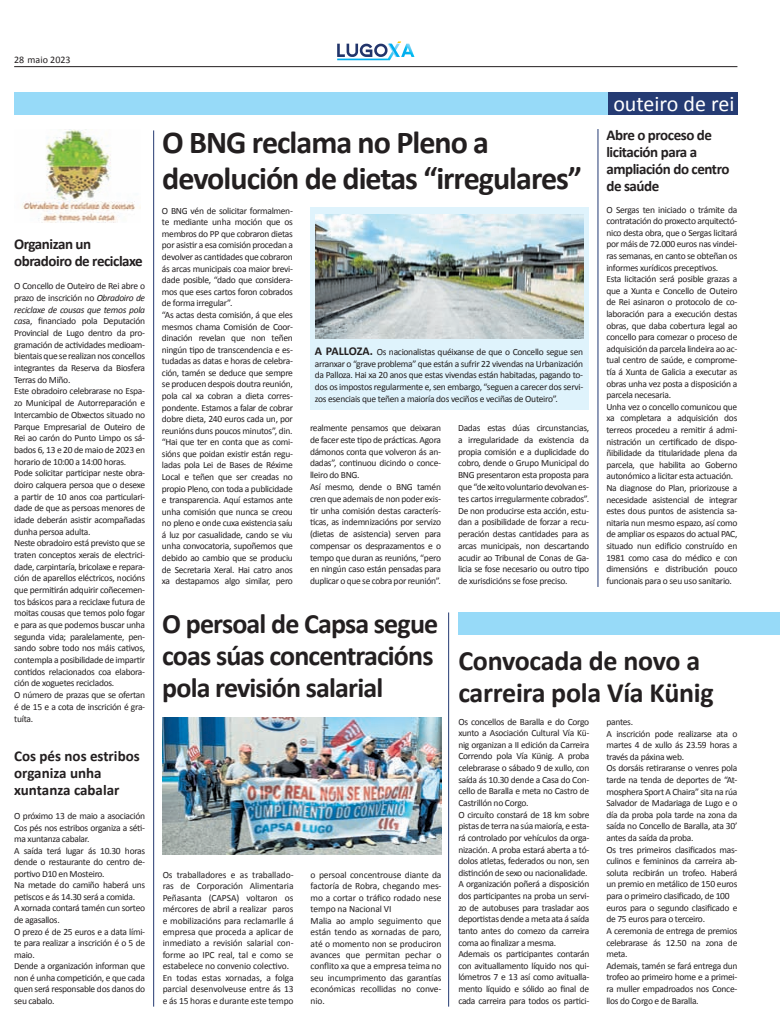
<style>
.page{position:relative;width:780px;height:1035px;background:#fff}
.page>*{position:absolute;margin:0;border:0;box-sizing:border-box;transform-origin:0 0}
.t1{font:700 32px/36px "Calibri";letter-spacing:-.03em;color:#231f20}
.t2{font:700 28px/32px "Calibri";letter-spacing:-.03em;color:#231f20}
.t3{font:700 28px/32px "Calibri";letter-spacing:-.01em;color:#231f20}
.t4{font:22px "Calibri";color:#fff}
.t5{font:700 15px/17px "Calibri";letter-spacing:-.03em;color:#231f20}
.t6{font:700 15px/17px "Calibri";color:#231f20}
.t7{font:10px "Calibri";color:#231f20}
.t8{font:9.5px/11.6px "Calibri";letter-spacing:-.03em;color:#231f20}
.t9{font:9.5px/11.5px "Calibri";letter-spacing:-.01em;color:#231f20}
.s1{font-style:italic}
.s2{font-weight:700;font-size:12px}
</style>
<div class="page">
<svg style="left:337px;top:41px;width:77px;height:19px"></svg>
<hr style="left:14px;top:66px;width:723px;height:1px;background:#231f20">
<div style="left:458px;top:612px;width:322px;height:22px;background:#97daf8"></div>
<div style="left:14px;top:92px;width:723px;height:22px;background:#97daf8"></div>
<div style="left:607px;top:92px;width:130px;height:22px;background:#253b73"></div>
<img style="left:22px;top:129px;width:118px;height:94px">
<img style="left:162px;top:717px;width:279px;height:138px">
<hr style="left:448px;top:612px;width:1px;height:394px;background:#253b73">
<hr style="left:153px;top:130px;width:1px;height:876px;background:#253b73">
<hr style="left:597px;top:129px;width:1px;height:458px;background:#253b73">
<div style="left:310px;top:207px;width:278px;height:203px;background:#dff3fc"></div>
<img style="left:315px;top:214px;width:268px;height:125px">
<p class="t7" style="left:14px;top:54px;width:58px">28 maio 2023</p>
<h3 class="t5" style="left:14px;top:235px;width:130px">Organizan un obradoiro de reciclaxe</h3>
<p class="t8" style="left:14px;top:280px;width:132px">O Concello de Outeiro de Rei abre o prazo de inscrición no <span class="s1">Obradoiro de reciclaxe de cousas que temos pola cas</span>a, financiado pola Deputación Provincial de Lugo dentro da pro&shy;gramación de actividades medioam&shy;bientais que se realizan nos concellos integrantes da Reserva da Biosfera Terras do Miño.<br>Este obradoiro celebrarase no Espa&shy;zo Municipal de Autorreparación e Intercambio de Obxectos situado no Parque Empresarial de Outeiro de Rei ao carón do Punto Limpo os sá&shy;bados 6, 13 e 20 de maio de 2023 en horario de 10:00 a 14:00 horas.<br>Pode solicitar participar neste obra&shy;doiro calquera persoa que o desexe a partir de 10 anos coa particulari&shy;dade de que as persoas menores de idade deberán asistir acompañadas dunha persoa adulta.<br>Neste obradoiro está previsto que se traten conceptos xerais de electrici&shy;dade, carpintaría, bricolaxe e repara&shy;ción de aparellos eléctricos, nocións que permitirán adquirir coñecemen&shy;tos básicos para a reciclaxe futura de moitas cousas que temos polo fogar e para as que podemos buscar unha segunda vida; paralelamente, pen&shy;sando sobre todo nos máis cativos, contempla a posibilidade de impartir contidos relacionados coa elabora&shy;ción de xoguetes reciclados.<br>O número de prazas que se ofertan é de 15 e a cota de inscrición é gra&shy;tuíta.</p>
<h3 class="t6" style="left:14px;top:747px;width:127px">Cos pés nos estribos organiza unha xuntanza cabalar</h3>
<p class="t8" style="left:14px;top:810px;width:132px">O próximo 13 de maio a asociación<br>Cos pés nos estribos organiza a séti&shy;ma xuntanza cabalar.<br>A saída terá lugar ás 10.30 horas dende o restaurante do centro de&shy;portivo D10 en Mosteiro.<br>Na metade do camiño haberá uns petiscos e ás 14.30 será a comida.<br>A xornada contará tamén cun sorteo de agasallos.<br>O prezo é de 25 euros e a data lími&shy;te para realizar a inscrición é o 5 de maio.<br>Dende a organización informan que non é unha competición, e que cada quen será responsable dos danos do seu cabalo.</p>
<h1 class="t1" style="left:162px;top:123px;width:421px">O BNG reclama no Pleno a devolución de dietas “irregulares”</h1>
<p class="t8" style="left:162px;top:204px;width:132px">O BNG vén de solicitar formalmen&shy;te mediante unha moción que os membros do PP que cobraron dietas por asistir a esa comisión procedan a devolver as cantidades que cobraron ás arcas municipais coa maior brevi&shy;dade posible, “dado que considera&shy;mos que eses cartos foron cobrados de forma irregular”.<br>“As actas desta comisión, á que eles mesmos chama Comisión de Coor&shy;dinación revelan que non teñen ningún tipo de transcendencia e es&shy;tudadas as datas e horas de celebra&shy;ción, tamén se deduce que sempre se producen despois doutra reunión, pola cal xa cobran a dieta corres&shy;pondente. Estamos a falar de cobrar dobre dieta, 240 euros cada un, por reunións duns poucos minutos”, din. “Hai que ter en conta que as comi&shy;sións que poidan existir están regu&shy;ladas pola Lei de Bases de Réxime Local e teñen que ser creadas no propio Pleno, con toda a publicidade e transparencia. Aquí estamos ante unha comisión que nunca se creou no pleno e onde cuxa existencia saíu á luz por casualidade, cando se viu unha convocatoria, supoñemos que debido ao cambio que se produciu de Secretaria Xeral. Hai catro anos xa destapamos algo similar, pero</p>
<p class="t8" style="left:315px;top:345px;width:270px;text-align:justify"><span class="s2">A PALLOZA.</span> Os nacionalistas quéixanse de que o Concello segue sen arranxar o “grave problema” que están a sufrir 22 vivendas na Urbanización da Palloza. Hai xa 20 anos que estas vivendas están habitadas, pagando to&shy;dos os impostos regularmente e, sen embargo, “seguen a carecer dos servi&shy;zos esenciais que teñen a maioría dos veciños e veciñas de Outeiro”.</p>
<p class="t8" style="left:310px;top:421px;width:132px">realmente pensamos que deixaran de facer este tipo de prácticas. Agora dámonos conta que volveron ás an&shy;dadas”, continuou dicindo o conce&shy;lleiro do BNG.<br>Así mesmo, dende o BNG tamén cren que ademais de non poder exis&shy;tir unha comisión destas caracterís&shy;ticas, as indemnizacións por servizo (dietas de asistencia) serven para compensar os desprazamentos e o tempo que duran as reunións, “pero en ningún caso están pensadas para duplicar o que se cobra por reunión”.</p>
<p class="t8" style="left:458px;top:421px;width:132px;text-align:justify">Dadas estas dúas circunstancias, a irregularidade da existencia da propia comisión e a duplicidade do cobro, dende o Grupo Municipal do BNG presentaron esta proposta para que “de xeito voluntario devolvan es&shy;tes cartos irregularmente cobrados”.<br>De non producirse esta acción, estu&shy;dan a posibilidade de forzar a recu&shy;peración destas cantidades para as arcas municipais, non descartando acudir ao Tribunal de Conas de Ga&shy;licia se fose necesario ou outro tipo de xurisdicións se fose preciso.</p>
<h3 class="t4" style="left:613px;top:90px;width:123px">outeiro de rei</h3>
<h3 class="t5" style="left:606px;top:125px;width:125px">Abre o proceso de licitación para a ampliación do centro de saúde</h3>
<p class="t8" style="left:606px;top:203px;width:132px">O Sergas ten iniciado o trámite da contratación do proxecto arquitectó&shy;nico desta obra, que o Sergas licitará por máis de 72.000 euros nas vindei&shy;ras semanas, en canto se obteñan os informes xurídicos preceptivos.<br>Esta licitación será posible grazas a que a Xunta e Concello de Outeiro de Rei asinaron o protocolo de co&shy;laboración para a execución destas obras, que daba cobertura legal ao concello para comezar o proceso de adquisición da parcela lindeira ao ac&shy;tual centro de saúde, e comprome&shy;tía á Xunta de Galicia a executar as obras unha vez posta a disposición a parcela necesaria.<br>Unha vez o concello comunicou que xa completara a adquisición dos terreos procedeu a remitir á admi&shy;nistración un certificado de dispo&shy;ñibilidade da titularidade plena da parcela, que habilita ao Goberno autonómico a licitar esta actuación.<br>Na diagnose do Plan, priorizouse a necesidade asistencial de integrar estes dous puntos de asistencia sa&shy;nitaria nun mesmo espazo, así como de ampliar os espazos do actual PAC, situado nun edificio construído en 1981 como casa do médico e con dimensións e distribución pouco funcionais para o seu uso sanitario.</p>
<h2 class="t2" style="left:162px;top:606px;width:277px">O persoal de Capsa segue coas súas concentracións pola revisión salarial</h2>
<p class="t9" style="left:163px;top:868px;width:132px">Os traballadores e as traballado&shy;ras de Corporación Alimentaria Peñasanta (CAPSA) voltaron os mércores de abril a realizar paros e mobilizacións para reclamarlle á empresa que proceda a aplicar de inmediato a revisión salarial con&shy;forme ao IPC real, tal e como se estabelece no convenio colectivo.<br>En todas estas xornadas, a folga parcial desenvolveuse entre ás 13 e ás 15 horas e durante este tempo</p>
<p class="t9" style="left:310px;top:868px;width:132px">o persoal concentrouse diante da factoría de Robra, chegando mes&shy;mo a cortar o tráfico rodado nese tempo na Nacional VI<br>Malia ao amplo seguimento que están tendo as xornadas de paro, até o momento non se produciron avances que permitan pechar o conflito xa que a empresa teima no seu incumprimento das garantías económicas recollidas no conve&shy;nio.</p>
<h2 class="t3" style="left:458px;top:644px;width:257px">Convocada de novo a carreira pola Vía Künig</h2>
<p class="t8" style="left:458px;top:715px;width:132px">Os concellos de Baralla e do Corgo xunto a Asociación Cultural Vía Kü&shy;nig organizan a II edición da Carreira Correndo pola Vía Künig. A proba celebrarase o sábado 9 de xullo, con saída ás 10.30 dende a Casa do Con&shy;cello de Baralla e meta no Castro de Castrillón no Corgo.<br>O circuíto constará de 18 km sobre pistas de terra na súa maioría, e esta&shy;rá controlado por vehículos da orga&shy;nización. A proba estará aberta a tó&shy;dolos atletas, federados ou non, sen distinción de sexo ou nacionalidade.<br>A organización poñerá a disposición dos participantes na proba un servi&shy;zo de autobuses para trasladar aos deportistas dende a meta ata á saída tanto antes do comezo da carreira coma ao finalizar a mesma.<br>Ademais os participantes contarán con avituallamento líquido nos qui&shy;lómetros 7 e 13 así como avitualla&shy;mento líquido e sólido ao final de cada carreira para todos os partici-</p>
<p class="t8" style="left:606px;top:715px;width:132px">pantes.<br>A inscrición pode realizarse ata o martes 4 de xullo ás 23.59 horas a través da páxina web.<br>Os dorsáis retiraranse o venres pola tarde na tenda de deportes de “At&shy;mosphera Sport A Chaira” sita na rúa<br>Salvador de Madariaga de Lugo e o día da proba pola tarde na zona da saída no Concello de Baralla, ata 30’ antes da saída da proba.<br>Os tres primeiros clasificados mas&shy;culinos e femininos da carreira ab&shy;soluta recibirán un trofeo. Haberá un premio en metálico de 150 euros para o primeiro clasificado, de 100 euros para o segundo clasificado e de 75 euros para o terceiro.<br>A ceremonia de entrega de premios celebrarase ás 12.50 na zona de meta.<br>Ademais, tamén se fará entrega dun trofeo ao primeiro home e a primei&shy;ra muller empadroados nos Conce&shy;llos do Corgo e de Baralla.</p>
</div>
